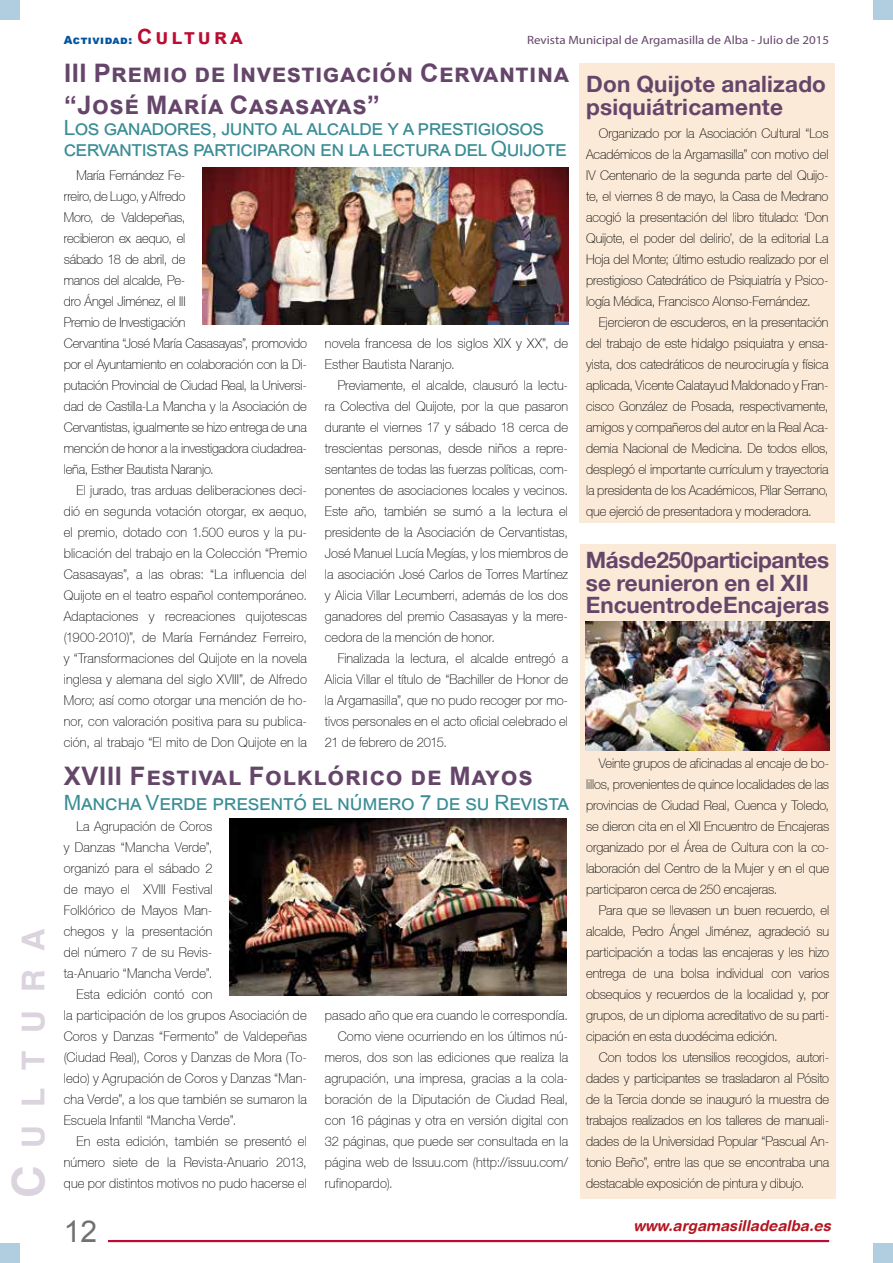
<style>
.page{position:relative;width:893px;height:1263px;background:#fff}
.page>*{position:absolute;margin:0;border:0;box-sizing:border-box;transform-origin:0 0}
.t1{font:700 31.5px "Helvetica";letter-spacing:.57em;color:#dbd3dd}
.t2{font:30px "Arial";color:#707172}
.t3{font:700 25.5px/32.4px "Arial";letter-spacing:.02em;color:#65456a}
.t4{font:700 22.5px/22.5px "Helvetica 75";color:#65456a}
.t5{font:21px/21px "Arial";letter-spacing:-.01em;color:#3a8d95}
.t6{font:italic 700 15px "Helvetica Rounded";color:#b21721}
.t7{font:100 13.5px/21px "Helvetica 35";color:#000;text-align:justify;scale:.95 1}
.t8{font:12px "Myriad Pro";color:#65456a;scale:1.08 1}
.t9{font:900 11.25px "Arial";color:#0053a0}
.s1{font-size:45px}
.s2{font-weight:700;font-size:21px;color:#bb0c32}
</style>
<div class="page">
<div style="left:873px;top:1243px;width:20px;height:20px;background:#b0cedf"></div>
<div style="left:0;top:1243px;width:20px;height:20px;background:#b0cedf"></div>
<hr style="left:108px;top:1240px;width:721px;height:2px;background:#bb0c32">
<div style="left:873px;top:0;width:20px;height:20px;background:#b0cedf"></div>
<div style="left:0;top:0;width:20px;height:20px;background:#b0cedf"></div>
<img style="left:202px;top:167px;width:366px;height:157px">
<img style="left:230px;top:819px;width:337px;height:176px">
<div style="left:579px;top:64px;width:256px;height:459px;background:#fbead8"></div>
<div style="left:580px;top:544px;width:256px;height:655px;background:#fbead8"></div>
<img style="left:586px;top:621px;width:243px;height:129px">
<h1 class="t1" style="left:14px;top:1198px;width:270px;rotate:-90deg"><span class="s1">C</span> ultura</h1>
<p class="t9" style="left:64px;top:31px;width:181px">Actividad: <span class="s2">Cultura</span></p>
<p class="t8" style="left:527px;top:32px;width:281px">Revista Municipal de Argamasilla de Alba - Julio de 2015</p>
<h3 class="t3" style="left:64px;top:57px;width:506px">III Premio de Investigación Cervantina “José María Casasayas”</h3>
<h3 class="t5" style="left:64px;top:117px;width:505px">Los ganadores, junto al alcalde y a prestigiosos cervantistas participaron en la lectura del Quijote</h3>
<p class="t7" style="left:64px;top:165px;width:257px;text-align:left;text-indent:13px">María Fernández Fe-<br>rreiro, de Lugo, y Alfredo<br>Moro, de Valdepeñas,<br>recibieron ex aequo, el<br>sábado 18 de abril, de<br>manos del alcalde, Pe-<br>dro Ángel Jiménez, el III<br>Premio de Investigación<br>Cervantina “José María Casasayas”, promovido por el Ayuntamiento en colaboración con la Di&shy;putación Provincial de Ciudad Real, la Universi&shy;dad de Castilla-La Mancha y la Asociación de Cervantistas, igualmente se hizo entrega de una mención de honor a la investigadora ciudadrea&shy;leña, Esther Bautista Naranjo.</p>
<p class="t7" style="left:64px;top:480px;width:257px;text-indent:13px">El jurado, tras arduas deliberaciones deci&shy;dió en segunda votación otorgar, ex aequo, el premio, dotado con 1.500 euros y la pu&shy;blicación del trabajo en la Colección “Premio Casasayas”, a las obras: “La influencia del Quijote en el teatro español contemporáneo.<br>Adaptaciones y recreaciones quijotescas (1900-2010)”, de María Fernández Ferreiro, y “Transformaciones del Quijote en la novela inglesa y alemana del siglo XVIII”, de Alfredo Moro; así como otorgar una mención de ho&shy;nor, con valoración positiva para su publica&shy;ción, al trabajo “El mito de Don Quijote en la</p>
<p class="t7" style="left:325px;top:333px;width:257px">novela francesa de los siglos XIX y XX”, de<br>Esther Bautista Naranjo.</p>
<p class="t7" style="left:325px;top:375px;width:257px;text-indent:13px">Previamente, el alcalde, clausuró la lectu&shy;ra Colectiva del Quijote, por la que pasaron durante el viernes 17 y sábado 18 cerca de trescientas personas, desde niños a repre&shy;sentantes de todas las fuerzas políticas, com&shy;ponentes de asociaciones locales y vecinos.<br>Este año, también se sumó a la lectura el presidente de la Asociación de Cervantistas, José Manuel Lucía Megías, y los miembros de la asociación José Carlos de Torres Martínez y Alicia Villar Lecumberri, además de los dos ganadores del premio Casasayas y la mere&shy;cedora de la mención de honor.</p>
<p class="t7" style="left:325px;top:648px;width:257px;text-indent:13px">Finalizada la lectura, el alcalde entregó a Alicia Villar el título de “Bachiller de Honor de la Argamasilla”, que no pudo recoger por mo&shy;tivos personales en el acto oficial celebrado el 21 de febrero de 2015.</p>
<h3 class="t3" style="left:64px;top:760px;width:470px">XVIII Festival Folklórico de Mayos</h3>
<h3 class="t5" style="left:64px;top:792px;width:507px">Mancha Verde presentó el número 7 de su Revista</h3>
<p class="t7" style="left:76px;top:816px;width:145px">La Agrupación de Coros</p>
<p class="t7" style="left:64px;top:837px;width:158px">y Danzas “Mancha Verde”,</p>
<p class="t7" style="left:64px;top:858px;width:158px">organizó para el sábado 2</p>
<p class="t7" style="left:64px;top:879px;width:158px">de mayo el XVIII Festival</p>
<p class="t7" style="left:64px;top:900px;width:158px">Folklórico de Mayos Man-</p>
<p class="t7" style="left:64px;top:921px;width:158px">chegos y la presentación</p>
<p class="t7" style="left:64px;top:942px;width:158px">del número 7 de su Revis-</p>
<p class="t7" style="left:64px;top:963px;width:158px">ta-Anuario “Mancha Verde”.</p>
<p class="t7" style="left:76px;top:984px;width:145px">Esta edición contó con</p>
<p class="t7" style="left:64px;top:1005px;width:257px">la participación de los grupos Asociación de</p>
<p class="t7" style="left:64px;top:1026px;width:257px">Coros y Danzas “Fermento” de Valdepeñas</p>
<p class="t7" style="left:64px;top:1047px;width:257px">(Ciudad Real), Coros y Danzas de Mora (To-</p>
<p class="t7" style="left:64px;top:1068px;width:257px">ledo) y Agrupación de Coros y Danzas “Man-</p>
<p class="t7" style="left:64px;top:1089px;width:257px">cha Verde”, a los que también se sumaron la</p>
<p class="t7" style="left:64px;top:1110px;width:183px">Escuela Infantil “Mancha Verde”.</p>
<p class="t7" style="left:76px;top:1131px;width:244px">En esta edición, también se presentó el</p>
<p class="t7" style="left:64px;top:1152px;width:257px">número siete de la Revista-Anuario 2013,</p>
<p class="t7" style="left:64px;top:1173px;width:257px">que por distintos motivos no pudo hacerse el</p>
<p class="t7" style="left:325px;top:1005px;width:257px">pasado año que era cuando le correspondía.</p>
<p class="t7" style="left:338px;top:1026px;width:244px">Como viene ocurriendo en los últimos nú-</p>
<p class="t7" style="left:325px;top:1047px;width:257px">meros, dos son las ediciones que realiza la</p>
<p class="t7" style="left:325px;top:1068px;width:257px">agrupación, una impresa, gracias a la cola-</p>
<p class="t7" style="left:325px;top:1089px;width:257px">boración de la Diputación de Ciudad Real,</p>
<p class="t7" style="left:325px;top:1110px;width:257px">con 16 páginas y otra en versión digital con</p>
<p class="t7" style="left:325px;top:1131px;width:257px">32 páginas, que puede ser consultada en la</p>
<p class="t7" style="left:325px;top:1152px;width:257px">página web de Issuu.com (http://issuu.com/</p>
<p class="t7" style="left:325px;top:1173px;width:73px">rufinopardo).</p>
<h3 class="t4" style="left:586px;top:72px;width:241px">Don Quijote analizado psiquiátricamente</h3>
<p class="t7" style="left:586px;top:123px;width:257px;text-indent:13px">Organizado por la Asociación Cultural “Los Académicos de la Argamasilla” con motivo del IV Centenario de la segunda parte del Quijo&shy;te, el viernes 8 de mayo, la Casa de Medrano acogió la presentación del libro titulado: ‘Don Quijote, el poder del delirio’, de la editorial La Hoja del Monte; último estudio realizado por el prestigioso Catedrático de Psiquiatría y Psico&shy;logía Médica, Francisco Alonso-Fernández.</p>
<p class="t7" style="left:586px;top:312px;width:257px;text-indent:13px">Ejercieron de escuderos, en la presentación del trabajo de este hidalgo psiquiatra y ensa&shy;yista, dos catedráticos de neurocirugía y física aplicada, Vicente Calatayud Maldonado y Fran&shy;cisco González de Posada, respectivamente, amigos y compañeros del autor en la Real Aca&shy;demia Nacional de Medicina. De todos ellos, desplegó el importante currículum y trayectoria la presidenta de los Académicos, Pilar Serrano, que ejerció de presentadora y moderadora.</p>
<h3 class="t4" style="left:586px;top:549px;width:245px">Más de 250 participantes se reunieron en el XII<br>Encuentro de Encajeras</h3>
<p class="t7" style="left:586px;top:753px;width:257px;text-indent:13px">Veinte grupos de aficinadas al encaje de bo&shy;lillos, provenientes de quince localidades de las provincias de Ciudad Real, Cuenca y Toledo, se dieron cita en el XII Encuentro de Encajeras organizado por el Área de Cultura con la co&shy;laboración del Centro de la Mujer y en el que participaron cerca de 250 encajeras.</p>
<p class="t7" style="left:586px;top:900px;width:257px;text-indent:13px">Para que se llevasen un buen recuerdo, el alcalde, Pedro Ángel Jiménez, agradeció su participación a todas las encajeras y les hizo entrega de una bolsa individual con varios obsequios y recuerdos de la localidad y, por grupos, de un diploma acreditativo de su parti&shy;cipación en esta duodécima edición.</p>
<p class="t7" style="left:586px;top:1047px;width:257px;text-indent:13px">Con todos los utensilios recogidos, autori&shy;dades y participantes se trasladaron al Pósito de la Tercia donde se inauguró la muestra de trabajos realizados en los talleres de manuali&shy;dades de la Universidad Popular “Pascual An&shy;tonio Beño”, entre las que se encontraba una destacable exposición de pintura y dibujo.</p>
<h2 class="t2" style="left:64px;top:1211px;width:35px">12</h2>
<p class="t6" style="left:634px;top:1216px;width:199px">www.argamasilladealba.es</p>
</div>
